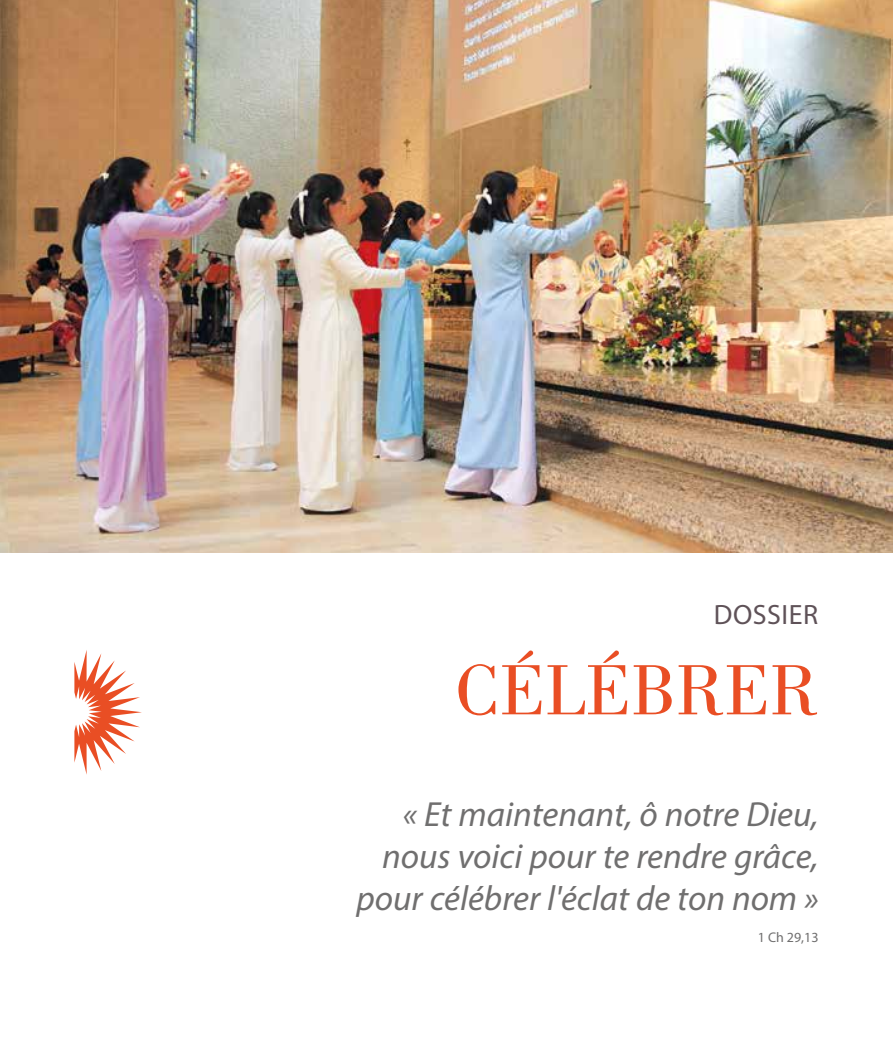
<style>
.page{position:relative;width:893px;height:1042px;background:#fff}
.page>*{position:absolute;margin:0;border:0;box-sizing:border-box;transform-origin:0 0}
.t1{font:73.5px "Bodoni";color:#e94e24}
.t2{font:italic 35px/42.2px "Myriad Pro";color:#706f6f;text-align:right}
.t3{font:28px "Myriad Pro";letter-spacing:.02em;color:#5f5258}
.t4{font:14px "Myriad Pro";color:#706f6f}
</style>
<div class="page">
<svg style="left:74px;top:650px;width:68px;height:125px"></svg>
<img style="left:0;top:0;width:893px;height:553px">
<p class="t3" style="left:714px;top:597px;width:106px">DOSSIER</p>
<h1 class="t1" style="left:455px;top:649px;width:365px">CÉLÉBRER</h1>
<p class="t2" style="left:356px;top:792px;width:464px">« Et maintenant, ô notre Dieu, nous voici pour te rendre grâce, pour célébrer l'éclat de ton nom »</p>
<p class="t4" style="left:758px;top:928px;width:62px">1 Ch 29,13</p>
</div>
